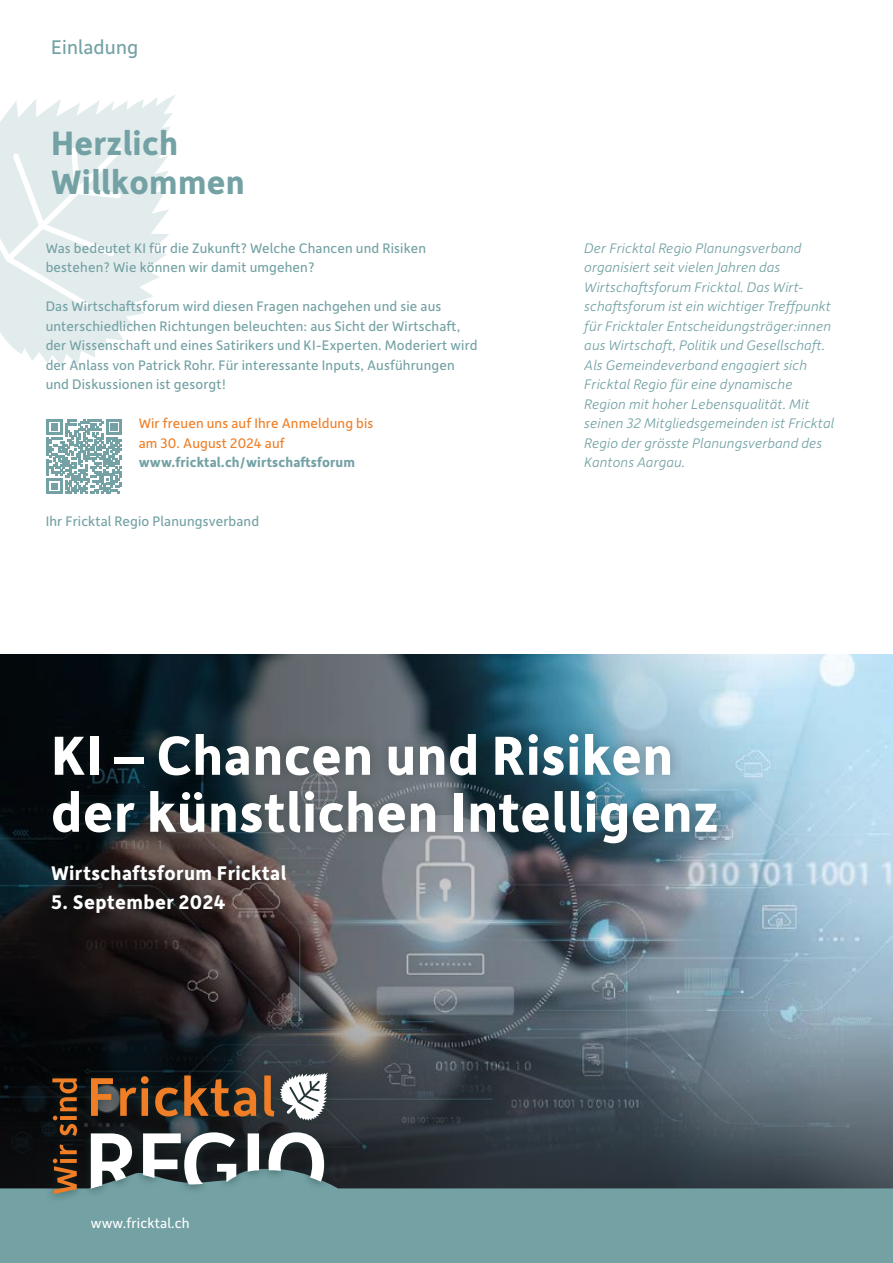
<style>
.page{position:relative;width:893px;height:1263px;background:#fff}
.page>*{position:absolute;margin:0;border:0;box-sizing:border-box;transform-origin:0 0}
.t1{font:700 58.5px/57px "Depot New";letter-spacing:.01em;color:#fff}
.t2{font:700 36px "Depot New";letter-spacing:.01em;color:#73a1a4}
.t3{font:700 21px "Depot New";letter-spacing:.02em;color:#fff}
.t4{font:21px "Depot New";letter-spacing:.01em;color:#73a1a4}
.t5{font:15px "Depot New";letter-spacing:.01em;color:#fff}
.t6{font:italic 300 14.7px/19.5px "Depot New";letter-spacing:.01em;color:#73a1a4}
.t7{font:14.7px/19.5px "Depot New";letter-spacing:.01em;color:#73a1a4}
.t8{font:14.7px/19.5px "Depot New";letter-spacing:.01em;color:#ef7e26}
.s1{font-weight:700;color:#73a1a4}
</style>
<div class="page">
<svg style="left:0;top:95px;width:175px;height:271px"></svg>
<img style="left:754px;top:655px;width:139px;height:353px">
<svg style="left:754px;top:1008px;width:139px;height:158px;background:#6f808c"></svg>
<img style="left:0;top:655px;width:754px;height:511px">
<div style="left:42px;top:721px;width:686px;height:134px;background:#16302b;opacity:.3"></div>
<div style="left:40px;top:855px;width:256px;height:67px;background:#16302b;opacity:.3"></div>
<svg style="left:0;top:1166px;width:893px;height:97px;background:#668d91"></svg>
<div style="left:43px;top:1064px;width:293px;height:139px;background:#16302b;opacity:.6"></div>
<svg style="left:91px;top:1075px;width:183px;height:41px;background:#654326"></svg>
<svg style="left:248px;top:1133px;width:11px;height:39px"></svg>
<svg style="left:269px;top:1132px;width:55px;height:50px"></svg>
<svg style="left:91px;top:1133px;width:41px;height:56px"></svg>
<svg style="left:143px;top:1132px;width:93px;height:52px"></svg>
<svg style="left:280px;top:1072px;width:48px;height:49px"></svg>
<svg style="left:52px;top:1078px;width:25px;height:116px;background:#5d3a1c"></svg>
<svg style="left:47px;top:419px;width:75px;height:75px"></svg>
<p class="t4" style="left:51px;top:34px;width:89px">Einladung</p>
<p class="t2" style="left:51px;top:120px;width:128px">Herzlich</p>
<p class="t2" style="left:51px;top:159px;width:195px">Willkommen</p>
<p class="t7" style="left:46px;top:238px;width:382px">Was bedeutet KI für die Zukunft? Welche Chancen und Risiken bestehen? Wie können wir damit umgehen?</p>
<p class="t7" style="left:46px;top:296px;width:433px">Das Wirtschaftsforum wird diesen Fragen nachgehen und sie aus unterschiedlichen Richtungen beleuchten: aus Sicht der Wirtschaft, der Wissenschaft und eines Satirikers und KI-Experten. Moderiert wird der Anlass von Patrick Rohr. Für interessante Inputs, Ausführungen und Diskussionen ist gesorgt!</p>
<p class="t8" style="left:139px;top:413px;width:236px">Wir freuen uns auf Ihre Anmeldung bis am 30. August 2024 auf <span class="s1">www.fricktal.ch/wirtschaftsforum</span></p>
<p class="t7" style="left:46px;top:511px;width:215px">Ihr Fricktal Regio Planungsverband</p>
<p class="t6" style="left:584px;top:238px;width:251px">Der Fricktal Regio Planungsverband organisiert seit vielen Jahren das Wirtschaftsforum Fricktal. Das Wirt&shy;schaftsforum ist ein wichtiger Treffpunkt für Fricktaler Entscheidungsträger:innen aus Wirtschaft, Politik und Gesellschaft.<br>Als Gemeindeverband engagiert sich Fricktal Regio für eine dynamische Region mit hoher Lebensqualität. Mit seinen 32 Mitgliedsgemeinden ist Fricktal Regio der grösste Planungsverband des Kantons Aargau.</p>
<p class="t1" style="left:51px;top:724px;width:669px">KI – Chancen und Risiken der künstlichen Intelligenz</p>
<p class="t3" style="left:51px;top:860px;width:237px">Wirtschaftsforum Fricktal</p>
<p class="t3" style="left:51px;top:888px;width:176px">5. September 2024</p>
<p class="t5" style="left:91px;top:1213px;width:100px">www.fricktal.ch</p>
</div>
